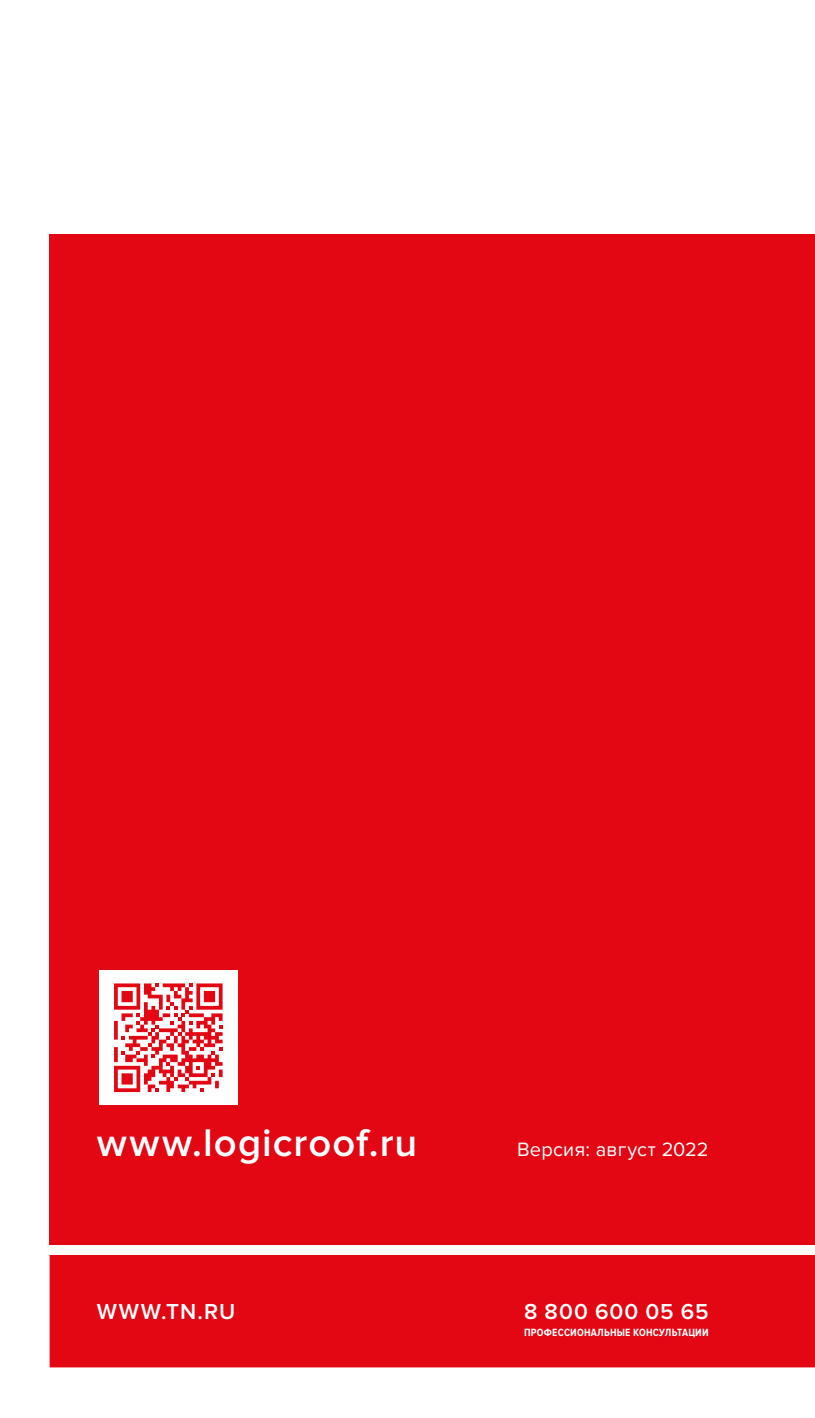
<style>
.page{position:relative;width:815px;height:1418px;background:#fff}
.page>*{position:absolute;margin:0;border:0;box-sizing:border-box;transform-origin:0 0}
.t1{font:600 40px "Proxima Nova";letter-spacing:.025em;color:#fff}
.t2{font:600 22.5px "Proxima Nova";letter-spacing:.045em;color:#fff}
.t3{font:20px "Proxima Nova";letter-spacing:.01em;color:#fff}
.t4{font:700 10.75px "Proxima Nova Cond";letter-spacing:.02em;color:#fff}
</style>
<div class="page">
<div style="left:50px;top:1255px;width:765px;height:112px;background:#e30613"></div>
<div style="left:50px;top:234px;width:765px;height:1016px;background:#e30613"></div>
<div style="left:15px;top:1245px;width:800px;height:9px;background:#fff"></div>
<div style="left:99px;top:970px;width:138px;height:134px;background:#fff"></div>
<svg style="left:114px;top:983px;width:109px;height:109px"></svg>
<h1 class="t1" style="left:97px;top:1119px;width:322px">www.logicroof.ru</h1>
<h3 class="t3" style="left:517px;top:1137px;width:193px">Версия: август 2022</h3>
<h2 class="t2" style="left:97px;top:1298px;width:140px">WWW.TN.RU</h2>
<h2 class="t2" style="left:524px;top:1298px;width:186px">8 800 600 05 65</h2>
<p class="t4" style="left:524px;top:1325px;width:186px">ПРОФЕССИОНАЛЬНЫЕ КОНСУЛЬТАЦИИ</p>
</div>
